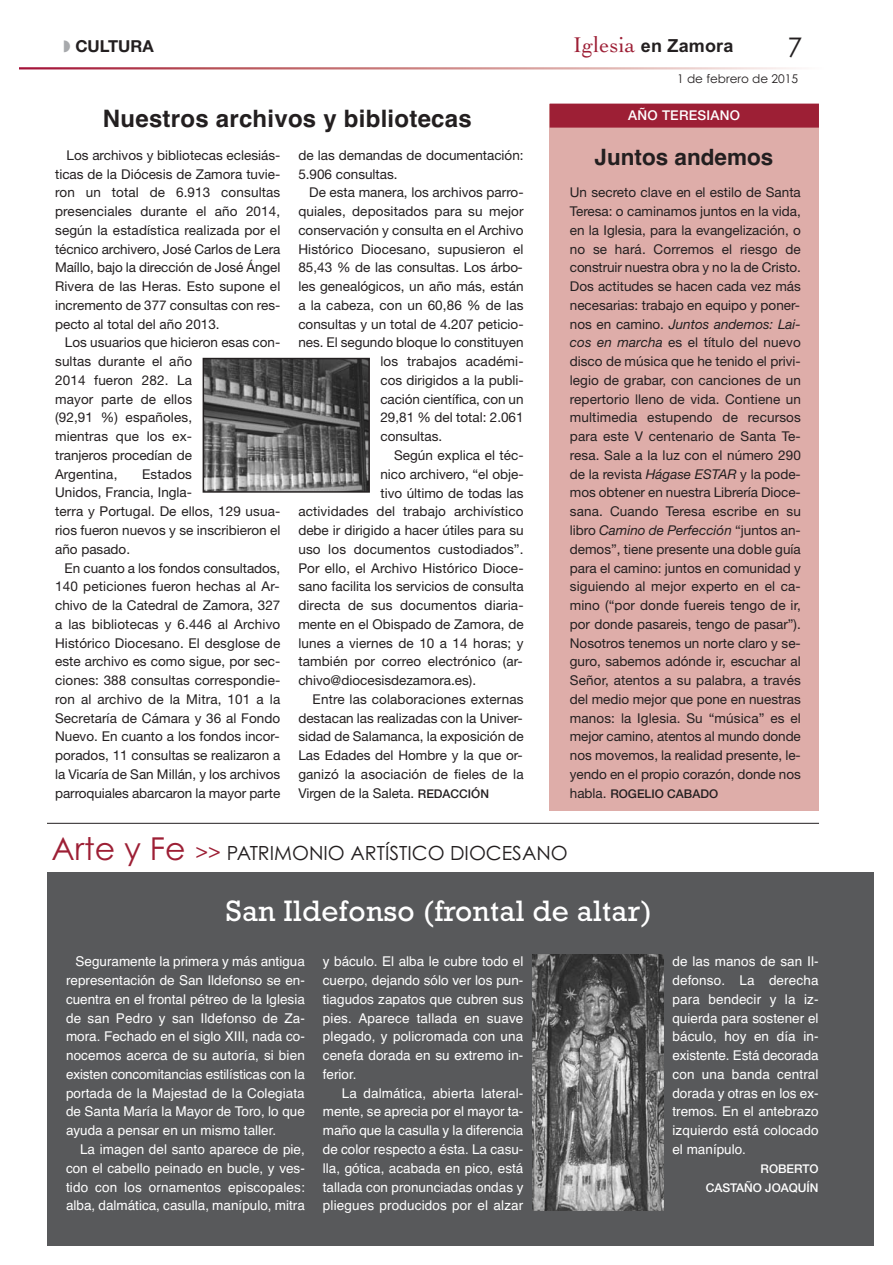
<style>
.page{position:relative;width:893px;height:1265px;background:#fff}
.page>*{position:absolute;margin:0;border:0;box-sizing:border-box;transform-origin:0 0}
.t1{font:30px "Rockwell";letter-spacing:.01em;color:#fff}
.t2{font:27px "Century Gothic";color:#231f20}
.t3{font:700 24px "Helvetica";letter-spacing:.01em;color:#231f20}
.t4{font:700 22.5px "Helvetica";color:#231f20}
.t5{font:19.5px "Century Gothic";color:#231f20}
.t6{font:700 18px "Arial";letter-spacing:.01em;color:#231f20}
.t7{font:700 16.5px "Helvetica Neue";color:#231f20}
.t8{font:13.5px/18.8px "Helvetica Neue";color:#231f20;text-align:justify}
.t9{font:13.5px/18.8px "Helvetica";color:#fff;text-align:justify}
.t10{font:500 13.5px "Helvetica Neue";letter-spacing:.02em;color:#fff}
.t11{font:500 12px/18.8px "Helvetica Neue";color:#fff;text-align:right}
.t12{font:500 12px "Helvetica Neue";color:#231f20}
.t13{font:12px "Century Gothic";color:#231f20}
.s1{color:#a7a9ac}
.s2{font-weight:500;font-size:12px}
.s3{font-family:"Cochin";font-weight:400;font-size:22.5px;color:#9d1f35}
.s4{font-style:italic}
.s5{font-weight:400;font-size:13.5px}
.s6{font-size:31.5px;color:#9d1f35}
.s7{font-size:21px;color:#9d1f35}
</style>
<div class="page">
<div style="left:47px;top:871px;width:826px;height:374px;background:#58595b"></div>
<div style="left:549px;top:104px;width:269px;height:706px;background:#deada9"></div>
<img style="left:20px;top:67px;width:776px;height:2px">
<div style="left:549px;top:104px;width:270px;height:24px;background:#9d1f35"></div>
<hr style="left:47px;top:823px;width:772px;height:1px;background:#231f20">
<img style="left:532px;top:954px;width:131px;height:256px">
<img style="left:205px;top:361px;width:162px;height:128px">
<div style="left:202px;top:358px;width:168px;height:134px;border:2px solid #231f20"></div>
<p class="t7" style="left:64px;top:40px;width:92px"><span class="s1">◗</span> CULTURA</p>
<h3 class="t3" style="left:103px;top:109px;width:370px">Nuestros archivos y bibliotecas</h3>
<p class="t8" style="left:55px;top:147px;width:227px;text-indent:11px">Los archivos y bibliotecas eclesiás&shy;ticas de la Diócesis de Zamora tuvie&shy;ron un total de 6.913 consultas presenciales durante el año 2014, según la estadística realizada por el técnico archivero, José Carlos de Lera Maíllo, bajo la dirección de José Ángel Rivera de las Heras. Esto supone el incremento de 377 consultas con res&shy;pecto al total del año 2013.</p>
<p class="t8" style="left:55px;top:334px;width:227px;text-align:left;text-indent:10px">Los usuarios que hicieron esas con&shy;sultas durante el año<br>2014 fueron 282. La<br>mayor parte de ellos<br>(92,91 %) españoles,<br>mientras que los ex-<br>tranjeros procedían de<br>Argentina,</p>
<p class="t8" style="left:55px;top:466px;width:227px;text-align:left;text-indent:87px">Estados<br>Unidos, Francia, Ingla-<br>terra y Portugal. De ellos, 129 usua&shy;rios fueron nuevos y se inscribieron el año pasado.</p>
<p class="t8" style="left:55px;top:559px;width:227px;text-indent:10px">En cuanto a los fondos consultados, 140 peticiones fueron hechas al Ar&shy;chivo de la Catedral de Zamora, 327 a las bibliotecas y 6.446 al Archivo Histórico Diocesano. El desglose de este archivo es como sigue, por sec&shy;ciones: 388 consultas correspondie&shy;ron al archivo de la Mitra, 101 a la Secretaría de Cámara y 36 al Fondo Nuevo. En cuanto a los fondos incor&shy;porados, 11 consultas se realizaron a la Vicaría de San Millán, y los archivos parroquiales abarcaron la mayor parte</p>
<p class="t8" style="left:298px;top:147px;width:227px">de las demandas de documentación:<br>5.906 consultas.</p>
<p class="t8" style="left:309px;top:184px;width:216px">De esta manera, los archivos parro-</p>
<p class="t8" style="left:298px;top:203px;width:227px">quiales, depositados para su mejor</p>
<p class="t8" style="left:298px;top:222px;width:227px">conservación y consulta en el Archivo</p>
<p class="t8" style="left:298px;top:241px;width:227px">Histórico Diocesano, supusieron el</p>
<p class="t8" style="left:298px;top:259px;width:226px">85,43 % de las consultas. Los árbo-</p>
<p class="t8" style="left:298px;top:278px;width:227px">les genealógicos, un año más, están</p>
<p class="t8" style="left:298px;top:297px;width:227px">a la cabeza, con un 60,86 % de las</p>
<p class="t8" style="left:298px;top:316px;width:227px">consultas y un total de 4.207 peticio-</p>
<p class="t8" style="left:298px;top:334px;width:227px">nes. El segundo bloque lo constituyen</p>
<p class="t8" style="left:380px;top:353px;width:145px">los trabajos académi-</p>
<p class="t8" style="left:380px;top:372px;width:145px">cos dirigidos a la publi-</p>
<p class="t8" style="left:380px;top:391px;width:145px">cación científica, con un</p>
<p class="t8" style="left:380px;top:409px;width:145px">29,81 % del total: 2.061</p>
<p class="t8" style="left:380px;top:428px;width:63px">consultas.</p>
<p class="t8" style="left:394px;top:447px;width:131px">Según explica el téc-</p>
<p class="t8" style="left:380px;top:466px;width:145px">nico archivero, “el obje-</p>
<p class="t8" style="left:380px;top:484px;width:145px">tivo último de todas las</p>
<p class="t8" style="left:298px;top:503px;width:227px">actividades del trabajo archivístico</p>
<p class="t8" style="left:298px;top:522px;width:227px">debe ir dirigido a hacer útiles para su</p>
<p class="t8" style="left:298px;top:541px;width:227px">uso los documentos custodiados”.</p>
<p class="t8" style="left:298px;top:559px;width:227px">Por ello, el Archivo Histórico Dioce-</p>
<p class="t8" style="left:298px;top:578px;width:227px">sano facilita los servicios de consulta</p>
<p class="t8" style="left:298px;top:597px;width:227px">directa de sus documentos diaria-</p>
<p class="t8" style="left:298px;top:616px;width:227px">mente en el Obispado de Zamora, de</p>
<p class="t8" style="left:298px;top:634px;width:227px">lunes a viernes de 10 a 14 horas; y</p>
<p class="t8" style="left:298px;top:653px;width:226px">también por correo electrónico (ar-</p>
<p class="t8" style="left:298px;top:672px;width:179px">chivo@diocesisdezamora.es).</p>
<p class="t8" style="left:312px;top:691px;width:212px">Entre las colaboraciones externas</p>
<p class="t8" style="left:298px;top:709px;width:226px">destacan las realizadas con la Univer-</p>
<p class="t8" style="left:298px;top:728px;width:227px">sidad de Salamanca, la exposición de</p>
<p class="t8" style="left:298px;top:747px;width:226px">Las Edades del Hombre y la que or-</p>
<p class="t8" style="left:298px;top:766px;width:227px">ganizó la asociación de fieles de la</p>
<p class="t8" style="left:298px;top:784px;width:192px">Virgen de la Saleta. <span class="s2">REDACCIÓN</span></p>
<h3 class="t6" style="left:573px;top:35px;width:162px"><span class="s3">Iglesia</span> en Zamora</h3>
<h2 class="t2" style="left:787px;top:37px;width:16px">7</h2>
<p class="t13" style="left:677px;top:75px;width:123px">1 de febrero de 2015</p>
<p class="t10" style="left:628px;top:110px;width:113px">AÑO TERESIANO</p>
<h3 class="t4" style="left:594px;top:149px;width:180px">Juntos andemos</h3>
<p class="t8" style="left:570px;top:184px;width:232px">Un secreto clave en el estilo de Santa Teresa: o caminamos juntos en la vida, en la Iglesia, para la evangelización, o no se hará. Corremos el riesgo de construir nuestra obra y no la de Cristo.<br>Dos actitudes se hacen cada vez más necesarias: trabajo en equipo y poner&shy;nos en camino. <span class="s4">Juntos andemos: Lai&shy;cos en marcha</span> es el título del nuevo disco de música que he tenido el privi&shy;legio de grabar, con canciones de un repertorio lleno de vida. Contiene un multimedia estupendo de recursos para este V centenario de Santa Te&shy;resa. Sale a la luz con el número 290 de la revista <span class="s4">Hágase ESTAR</span> y la pode&shy;mos obtener en nuestra Librería Dioce&shy;sana. Cuando Teresa escribe en su libro <span class="s4">Camino de Perfección</span> “juntos an&shy;demos”, tiene presente una doble guía para el camino: juntos en comunidad y siguiendo al mejor experto en el ca&shy;mino (“por donde fuereis tengo de ir, por donde pasareis, tengo de pasar”).<br>Nosotros tenemos un norte claro y se&shy;guro, sabemos adónde ir, escuchar al Señor, atentos a su palabra, a través del medio mejor que pone en nuestras manos: la Iglesia. Su “música” es el mejor camino, atentos al mundo donde nos movemos, la realidad presente, le&shy;yendo en el propio corazón, donde nos</p>
<p class="t12" style="left:570px;top:789px;width:150px"><span class="s5">habla.</span> ROGELIO CABADO</p>
<h3 class="t5" style="left:51px;top:845px;width:518px"><span class="s6">Arte y Fe</span> <span class="s7">&gt;&gt;</span> PATRIMONIO ARTÍSTICO DIOCESANO</h3>
<h1 class="t1" style="left:226px;top:901px;width:427px">San Ildefonso (frontal de altar)</h1>
<p class="t9" style="left:66px;top:953px;width:240px;text-indent:10px">Seguramente la primera y más antigua representación de San Ildefonso se en&shy;cuentra en el frontal pétreo de la Iglesia de san Pedro y san Ildefonso de Za&shy;mora. Fechado en el siglo XIII, nada co&shy;nocemos acerca de su autoría, si bien existen concomitancias estilísticas con la portada de la Majestad de la Colegiata de Santa María la Mayor de Toro, lo que ayuda a pensar en un mismo taller.</p>
<p class="t9" style="left:66px;top:1141px;width:240px;text-indent:14px">La imagen del santo aparece de pie, con el cabello peinado en bucle, y ves&shy;tido con los ornamentos episcopales: alba, dalmática, casulla, manípulo, mitra</p>
<p class="t9" style="left:323px;top:953px;width:202px">y báculo. El alba le cubre todo el cuerpo, dejando sólo ver los pun&shy;tiagudos zapatos que cubren sus pies. Aparece tallada en suave plegado, y policromada con una cenefa dorada en su extremo in&shy;ferior.</p>
<p class="t9" style="left:323px;top:1084px;width:202px;text-indent:19px">La dalmática, abierta lateral&shy;mente, se aprecia por el mayor ta&shy;maño que la casulla y la diferencia de color respecto a ésta. La casu&shy;lla, gótica, acabada en pico, está tallada con pronunciadas ondas y pliegues producidos por el alzar</p>
<p class="t9" style="left:672px;top:953px;width:148px">de las manos de san Il&shy;defonso. La derecha para bendecir y la iz&shy;quierda para sostener el báculo, hoy en día in&shy;existente. Está decorada con una banda central dorada y otras en los ex&shy;tremos. En el antebrazo izquierdo está colocado el manípulo.</p>
<p class="t11" style="left:705px;top:1160px;width:114px">ROBERTO<br>CASTAÑO JOAQUÍN</p>
</div>
